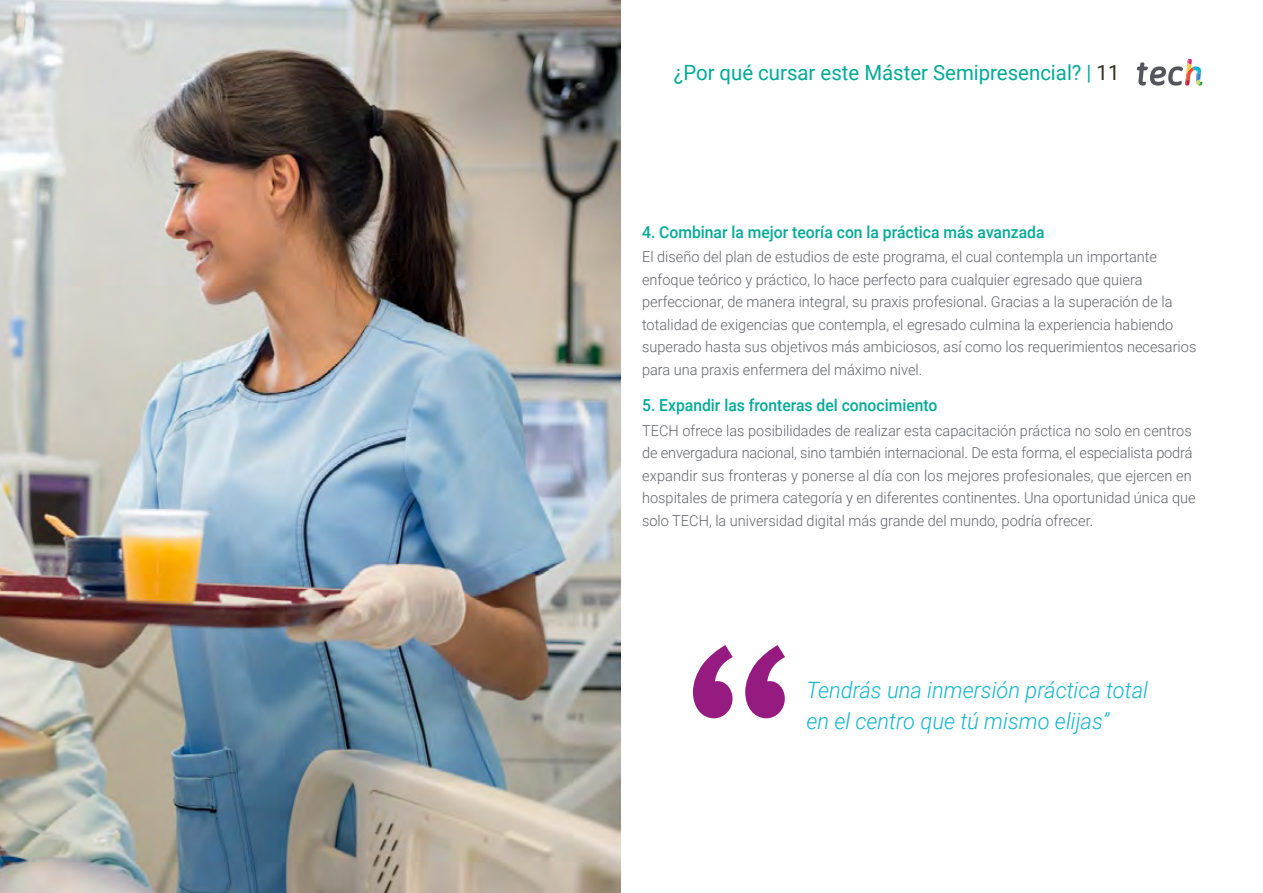
<style>
.page{position:relative;width:1263px;height:893px;background:#fff}
.page>*{position:absolute;margin:0;border:0;box-sizing:border-box;transform-origin:0 0}
.t1{font:italic 300 22.5px/31.5px "Roboto";color:#0fb6cf}
.t2{font:21px "Roboto";color:#00aa97}
.t3{font:500 16.5px "Roboto";color:#00aa97;scale:.95 1}
.t4{font:300 15px/22.5px "Roboto";color:#61646a}
.s1{color:#312e20}
</style>
<div class="page">
<svg style="left:1137px;top:59px;width:65px;height:27px"></svg>
<img style="left:0;top:0;width:621px;height:893px">
<svg style="left:693px;top:645px;width:92px;height:73px"></svg>
<h2 class="t2" style="left:674px;top:57px;width:447px">¿Por qué cursar este Máster Semipresencial? | <span class="s1">11</span></h2>
<p class="t3" style="left:642px;top:220px;width:425px">4. Combinar la mejor teoría con la práctica más avanzada</p>
<p class="t4" style="left:642px;top:245px;width:556px">El diseño del plan de estudios de este programa, el cual contempla un importante enfoque teórico y práctico, lo hace perfecto para cualquier egresado que quiera perfeccionar, de manera integral, su praxis profesional. Gracias a la superación de la totalidad de exigencias que contempla, el egresado culmina la experiencia habiendo superado hasta sus objetivos más ambiciosos, así como los requerimientos necesarios para una praxis enfermera del máximo nivel.</p>
<p class="t3" style="left:642px;top:394px;width:312px">5. Expandir las fronteras del conocimiento</p>
<p class="t4" style="left:642px;top:419px;width:555px">TECH ofrece las posibilidades de realizar esta capacitación práctica no solo en centros de envergadura nacional, sino también internacional. De esta forma, el especialista podrá expandir sus fronteras y ponerse al día con los mejores profesionales, que ejercen en hospitales de primera categoría y en diferentes continentes. Una oportunidad única que solo TECH, la universidad digital más grande del mundo, podría ofrecer.</p>
<h1 class="t1" style="left:806px;top:673px;width:343px">Tendrás una inmersión práctica total en el centro que tú mismo elijas”</h1>
</div>
